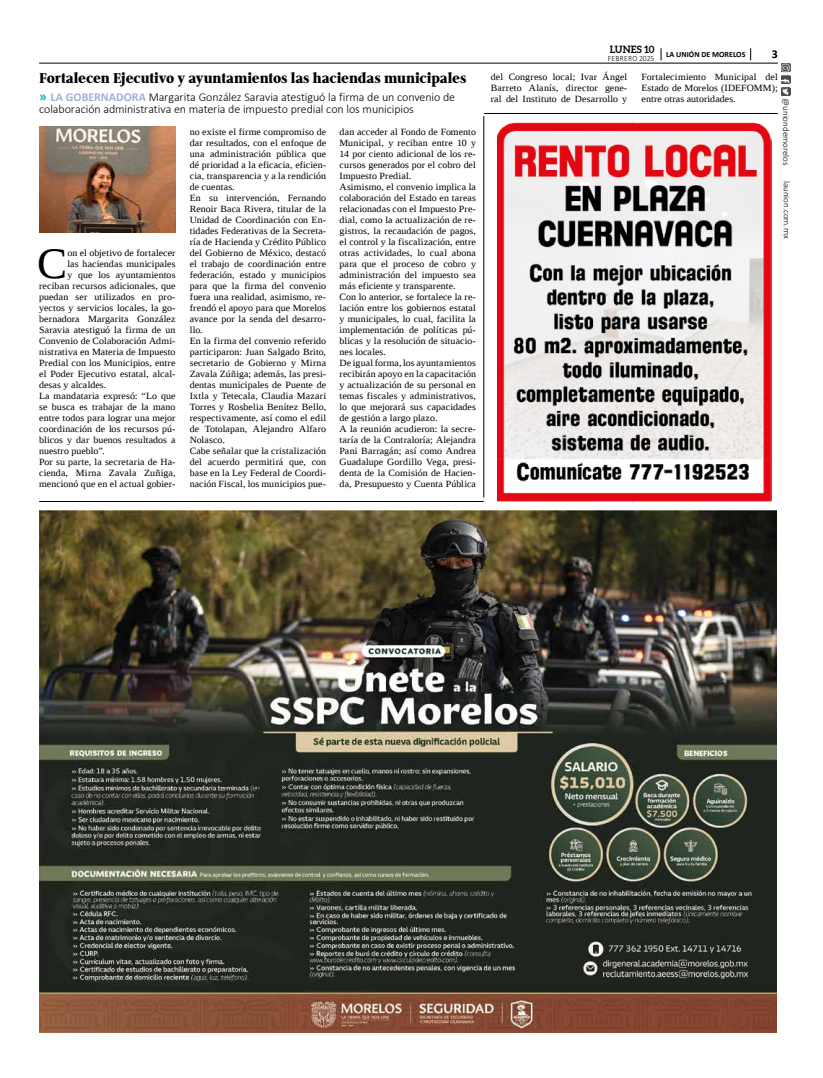
<style>
.page{position:relative;width:823px;height:1078px;background:#fff}
.page>*{position:absolute;margin:0;border:0;box-sizing:border-box;transform-origin:0 0}
.t1{font:43.1px "Liberation Serif";color:#000;scale:1.05 1}
.t2{font:800 15px "Pobla";letter-spacing:-.005em;color:#000}
.t3{font:300 12px/12px "Calibri";letter-spacing:-.005em;color:#000}
.t4{font:700 12px "Calibri";color:#000}
.t5{font:700 10px "Aleo";letter-spacing:.005em;color:#000}
.t6{font:9.5px/11px "Liberation Serif";letter-spacing:.01em;color:#000;scale:1.04 1}
.t7{font:300 9px "Calibri";color:#000}
.t8{font:700 8px "Calibri";color:#000}
.t9{font:300 8px "Calibri";letter-spacing:.04em;color:#000;scale:.94 1}
.s1{font-weight:700;font-size:14px;color:#00afcb}
.s2{font-weight:700;color:#a5add8}
</style>
<div class="page">
<img style="left:781px;top:63px;width:9px;height:33px">
<hr style="left:39px;top:63px;width:738px;height:1px;background:#000">
<svg style="left:750px;top:48px;width:1px;height:12px"></svg>
<svg style="left:660px;top:48px;width:1px;height:12px"></svg>
<img style="left:39px;top:510px;width:736px;height:522px">
<img style="left:497px;top:122px;width:274px;height:381px">
<hr style="left:483px;top:113px;width:294px;height:1px;background:#000">
<hr style="left:483px;top:116px;width:1px;height:381px;background:#000">
<img style="left:39px;top:126px;width:136px;height:107px">
<hr style="left:39px;top:501px;width:444px;height:1px;background:#000">
<h2 class="t2" style="left:39px;top:67px;width:428px">Fortalecen Ejecutivo y ayuntamientos las haciendas municipales</h2>
<p class="t3" style="left:39px;top:90px;width:417px"><span class="s1">»</span> <span class="s2">LA GOBERNADORA</span> Margarita González Saravia atestiguó la firma de un convenio de colaboración administrativa en materia de impuesto predial con los municipios</p>
<h1 class="t1" style="left:37px;top:236px;width:30px">C</h1>
<p class="t6" style="left:67px;top:247px;width:105px">on el objetivo de fortalecer</p>
<p class="t6" style="left:67px;top:258px;width:105px">las haciendas municipales</p>
<p class="t6" style="left:67px;top:269px;width:105px">y que los ayuntamientos</p>
<p class="t6" style="left:39px;top:280px;width:132px">reciban recursos adicionales, que</p>
<p class="t6" style="left:39px;top:291px;width:132px">puedan ser utilizados en pro-</p>
<p class="t6" style="left:39px;top:302px;width:132px">yectos y servicios locales, la go-</p>
<p class="t6" style="left:39px;top:313px;width:132px">bernadora Margarita González</p>
<p class="t6" style="left:39px;top:324px;width:133px">Saravia atestiguó la firma de un</p>
<p class="t6" style="left:39px;top:335px;width:132px">Convenio de Colaboración Admi-</p>
<p class="t6" style="left:39px;top:346px;width:133px">nistrativa en Materia de Impuesto</p>
<p class="t6" style="left:39px;top:357px;width:132px">Predial con los Municipios, entre</p>
<p class="t6" style="left:39px;top:368px;width:132px">el Poder Ejecutivo estatal, alcal-</p>
<p class="t6" style="left:39px;top:379px;width:66px">desas y alcaldes.</p>
<p class="t6" style="left:39px;top:390px;width:132px">La mandataria expresó: “Lo que</p>
<p class="t6" style="left:39px;top:401px;width:132px">se busca es trabajar de la mano</p>
<p class="t6" style="left:39px;top:412px;width:132px">entre todos para lograr una mejor</p>
<p class="t6" style="left:39px;top:423px;width:132px">coordinación de los recursos pú-</p>
<p class="t6" style="left:39px;top:434px;width:133px">blicos y dar buenos resultados a</p>
<p class="t6" style="left:39px;top:445px;width:64px">nuestro pueblo”.</p>
<p class="t6" style="left:39px;top:456px;width:132px">Por su parte, la secretaria de Ha-</p>
<p class="t6" style="left:39px;top:467px;width:132px">cienda, Mirna Zavala Zuñiga,</p>
<p class="t6" style="left:39px;top:478px;width:132px">mencionó que en el actual gobier-</p>
<p class="t6" style="left:190px;top:126px;width:133px">no existe el firme compromiso de dar resultados, con el enfoque de una administración pública que dé prioridad a la eficacia, eficien&shy;cia, transparencia y a la rendición de cuentas.<br>En su intervención, Fernando<br>Renoir Baca Rivera, titular de la<br>Unidad de Coordinación con En&shy;tidades Federativas de la Secreta&shy;ría de Hacienda y Crédito Público del Gobierno de México, destacó el trabajo de coordinación entre federación, estado y municipios para que la firma del convenio fuera una realidad, asimismo, re&shy;frendó el apoyo para que Morelos avance por la senda del desarro&shy;llo.<br>En la firma del convenio referido participaron: Juan Salgado Brito, secretario de Gobierno y Mirna<br>Zavala Zúñiga; además, las presi&shy;dentas municipales de Puente de<br>Ixtla y Tetecala, Claudia Mazari<br>Torres y Rosbelia Benítez Bello, respectivamente, así como el edil de Totolapan, Alejandro Alfaro<br>Nolasco.<br>Cabe señalar que la cristalización del acuerdo permitirá que, con base en la Ley Federal de Coordi&shy;nación Fiscal, los municipios pue-</p>
<p class="t6" style="left:339px;top:126px;width:133px">dan acceder al Fondo de Fomento<br>Municipal, y reciban entre 10 y<br>14 por ciento adicional de los re&shy;cursos generados por el cobro del<br>Impuesto Predial.<br>Asimismo, el convenio implica la colaboración del Estado en tareas relacionadas con el Impuesto Pre&shy;dial, como la actualización de re&shy;gistros, la recaudación de pagos, el control y la fiscalización, entre otras actividades, lo cual abona para que el proceso de cobro y administración del impuesto sea más eficiente y transparente.<br>Con lo anterior, se fortalece la re&shy;lación entre los gobiernos estatal y municipales, lo cual, facilita la implementación de políticas pú&shy;blicas y la resolución de situacio&shy;nes locales.<br>De igual forma, los ayuntamientos recibirán apoyo en la capacitación y actualización de su personal en temas fiscales y administrativos, lo que mejorará sus capacidades de gestión a largo plazo.<br>A la reunión acudieron: la secre&shy;taría de la Contraloría; Alejandra<br>Pani Barragán; así como Andrea<br>Guadalupe Gordillo Vega, presi&shy;denta de la Comisión de Hacien&shy;da, Presupuesto y Cuenta Pública</p>
<p class="t5" style="left:609px;top:44px;width:46px">LUNES 10</p>
<p class="t9" style="left:607px;top:53px;width:51px">FEBRERO 2025</p>
<p class="t8" style="left:665px;top:49px;width:81px">LA UNIÓN DE MORELOS</p>
<p class="t4" style="left:771px;top:46px;width:8px">3</p>
<p class="t6" style="left:490px;top:71px;width:133px;text-align:justify">del Congreso local; Ivar Ángel Barreto Alanís, director gene&shy;ral del Instituto de Desarrollo y</p>
<p class="t6" style="left:641px;top:71px;width:132px;text-align:justify">Fortalecimiento Municipal del Estado de Morelos (IDEFOMM); entre otras autoridades.</p>
<p class="t7" style="left:791px;top:98px;width:69px;rotate:90deg">@uniondemorelos</p>
<p class="t7" style="left:792px;top:181px;width:59px;rotate:90deg">launion.com.mx</p>
</div>
